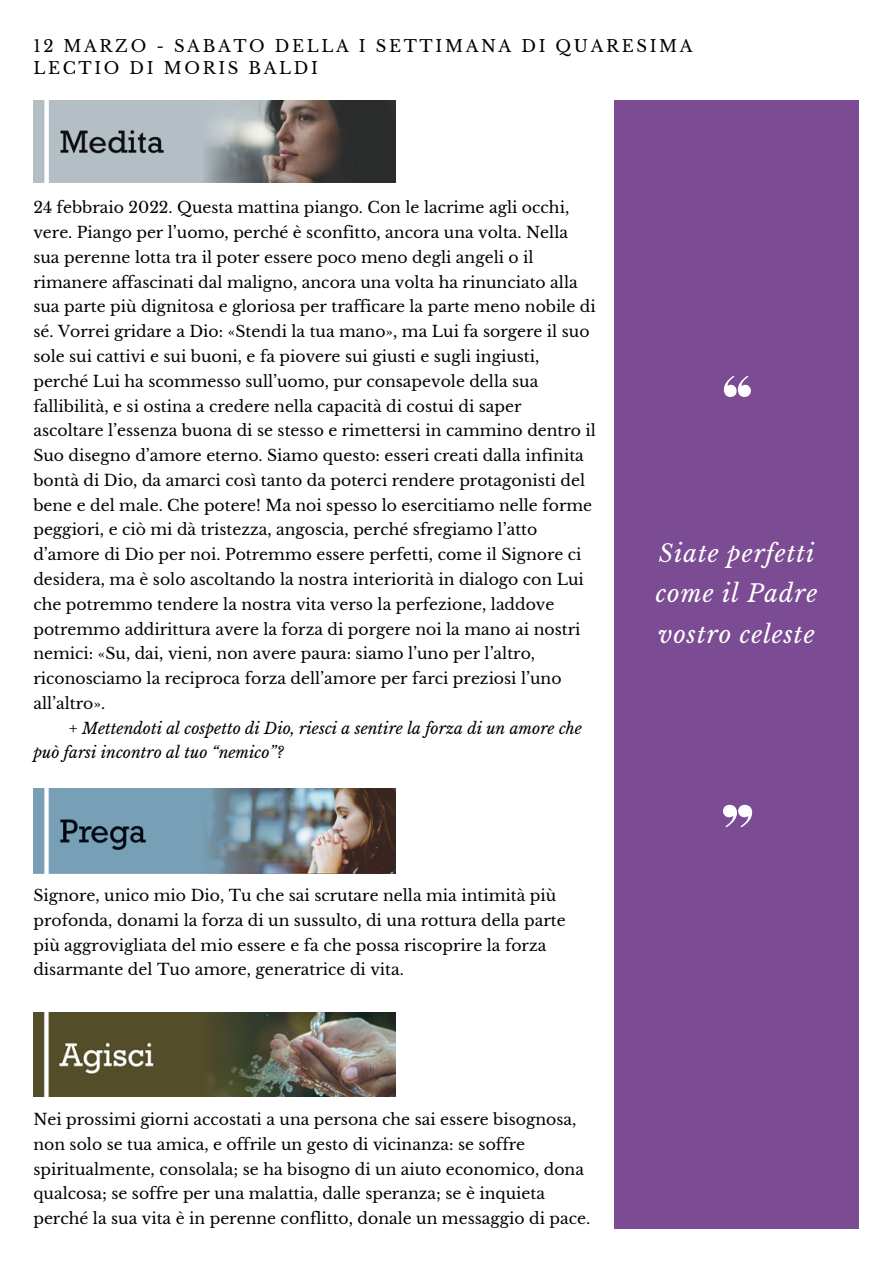
<style>
.page{position:relative;width:894px;height:1264px;background:#fff}
.page>*{position:absolute;margin:0;border:0;box-sizing:border-box;transform-origin:0 0}
.t1{font:italic 24px/40.5px "Libre Baskerville";letter-spacing:.04em;color:#fff}
.t2{font:16.5px/22.5px "Libre Baskerville";letter-spacing:.16em;color:#000}
.t3{font:15.6px/24.8px "Libre Baskerville";color:#000}
.t4{font:italic 15.6px/24.8px "Libre Baskerville";color:#000}
</style>
<div class="page">
<div style="left:614px;top:100px;width:244px;height:1128px;background:#7b4b93"></div>
<img style="left:33px;top:100px;width:362px;height:82px">
<img style="left:33px;top:789px;width:362px;height:84px">
<img style="left:33px;top:1012px;width:362px;height:84px">
<svg style="left:722px;top:804px;width:30px;height:23px"></svg>
<svg style="left:723px;top:375px;width:27px;height:22px"></svg>
<p class="t2" style="left:33px;top:35px;width:660px">12 MARZO - SABATO DELLA I SETTIMANA DI QUARESIMA<br>LECTIO DI MORIS BALDI</p>
<p class="t3" style="left:33px;top:195px;width:564px">24 febbraio 2022. Questa mattina piango. Con le lacrime agli occhi, vere. Piango per l’uomo, perché è sconfitto, ancora una volta. Nella sua perenne lotta tra il poter essere poco meno degli angeli o il rimanere affascinati dal maligno, ancora una volta ha rinunciato alla sua parte più dignitosa e gloriosa per trafficare la parte meno nobile di sé. Vorrei gridare a Dio: «Stendi la tua mano», ma Lui fa sorgere il suo sole sui cattivi e sui buoni, e fa piovere sui giusti e sugli ingiusti, perché Lui ha scommesso sull’uomo, pur consapevole della sua fallibilità, e si ostina a credere nella capacità di costui di saper<br>ascoltare l’essenza buona di se stesso e rimettersi in cammino dentro il Suo disegno d’amore eterno. Siamo questo: esseri creati dalla infinita bontà di Dio, da amarci così tanto da poterci rendere protagonisti del bene e del male. Che potere! Ma noi spesso lo esercitiamo nelle forme peggiori, e ciò mi dà tristezza, angoscia, perché sfregiamo l’atto d’amore di Dio per noi. Potremmo essere perfetti, come il Signore ci desidera, ma è solo ascoltando la nostra interiorità in dialogo con Lui che potremmo tendere la nostra vita verso la perfezione, laddove potremmo addirittura avere la forza di porgere noi la mano ai nostri nemici: «Su, dai, vieni, non avere paura: siamo l’uno per l’altro, riconosciamo la reciproca forza dell’amore per farci preziosi l’uno all’altro».</p>
<p class="t4" style="left:33px;top:715px;width:550px;text-indent:35px">+ Mettendoti al cospetto di Dio, riesci a sentire la forza di un amore che può farsi incontro al tuo “nemico”?</p>
<p class="t3" style="left:33px;top:883px;width:533px">Signore, unico mio Dio, Tu che sai scrutare nella mia intimità più profonda, donami la forza di un sussulto, di una rottura della parte più aggrovigliata del mio essere e fa che possa riscoprire la forza disarmante del Tuo amore, generatrice di vita.</p>
<p class="t3" style="left:33px;top:1107px;width:558px">Nei prossimi giorni accostati a una persona che sai essere bisognosa, non solo se tua amica, e offrile un gesto di vicinanza: se soffre spiritualmente, consolala; se ha bisogno di un aiuto economico, dona qualcosa; se soffre per una malattia, dalle speranza; se è inquieta perché la sua vita è in perenne conflitto, donale un messaggio di pace.</p>
<p class="t1" style="left:655px;top:533px;width:163px">Siate perfetti come il Padre vostro celeste</p>
</div>
